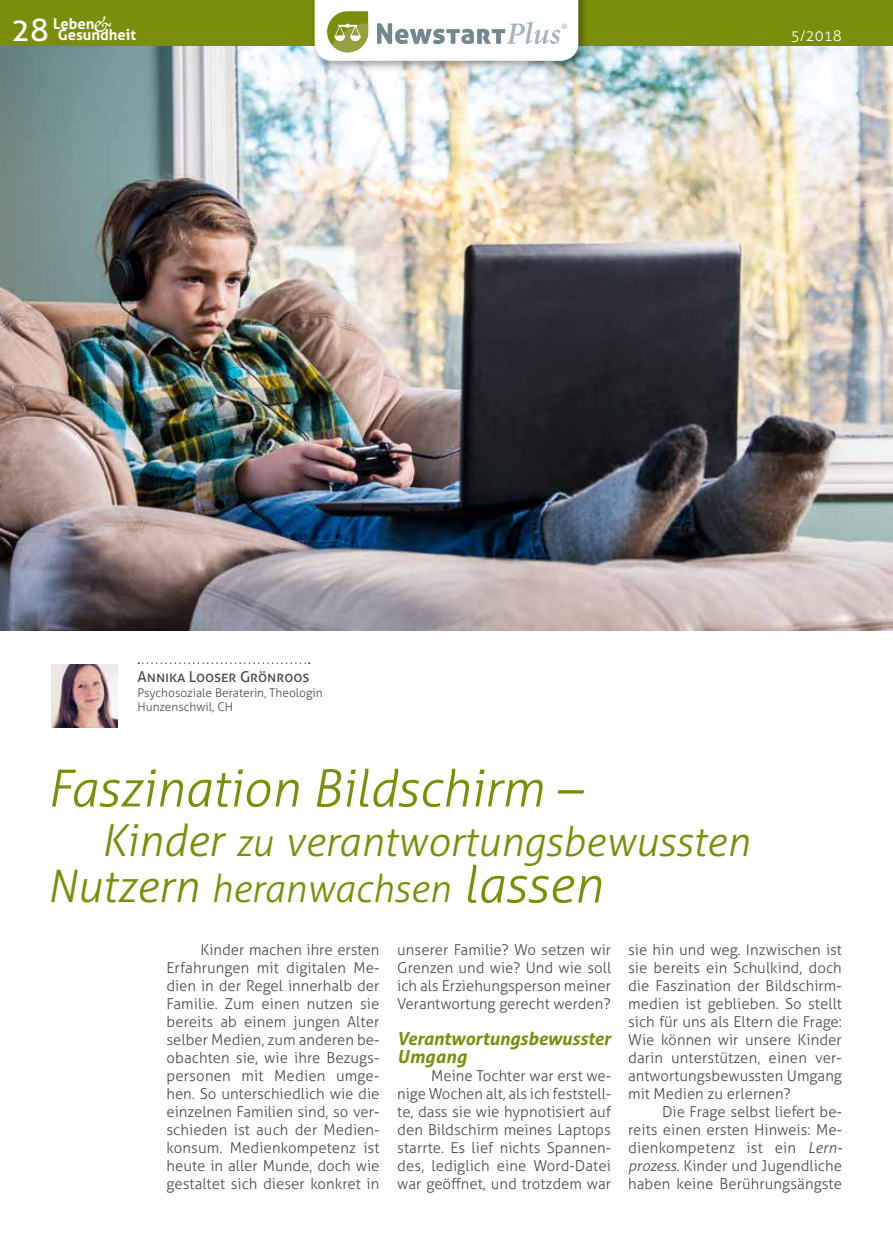
<style>
.page{position:relative;width:893px;height:1234px;background:#fff}
.page>*{position:absolute;margin:0;border:0;box-sizing:border-box;transform-origin:0 0}
.t1{font:italic 300 51.15px "Aller";color:#798e0b}
.t2{font:italic 300 40.95px "Aller";color:#798e0b}
.t3{font:italic 300 38.4px "Aller";color:#798e0b}
.t4{font:italic 23.55px "Minion Pro";color:#fff}
.t5{font:italic 700 18px/18px "Aller";letter-spacing:-.01em;color:#798e0b}
.t6{font:300 15px/18px "Aller";color:#4a4a49;text-align:justify}
.t7{font:15px "Aller";color:#4a4a49}
.t8{font:300 15px "Aller";color:#fff}
.t9{font:700 14.85px/11.4px "Aller";color:#fff;text-align:center}
.t10{font:300 12px/13.5px "Aller";color:#4a4a49}
.s1{font-weight:400;font-size:31.5px}
.s2{font-size:44.1px}
.s3{font-size:38.4px}
.s4{font-size:44.85px}
.s5{font-size:51.15px}
.s6{font-style:italic}
</style>
<div class="page">
<div style="left:0;top:0;width:893px;height:47px;background:#798e0b"></div>
<img style="left:0;top:47px;width:893px;height:583px">
<div style="left:309px;top:0;width:280px;height:72px;background:#000;opacity:.4"></div>
<svg style="left:315px;top:0;width:263px;height:61px"></svg>
<svg style="left:138px;top:662px;width:172px;height:1px"></svg>
<img style="left:51px;top:664px;width:66px;height:63px">
<h3 class="t4" style="left:93px;top:8px;width:19px">&amp;</h3>
<p class="t9" style="left:12px;top:18px;width:126px">Leben<br><span class="s1">28</span> Gesundheit</p>
<p class="t8" style="left:791px;top:27px;width:53px">5/2018</p>
<p class="t7" style="left:137px;top:667px;width:174px">Annika Looser Grönroos</p>
<p class="t10" style="left:137px;top:686px;width:187px">Psychosoziale Beraterin, Theologin<br>Hunzenschwil, CH</p>
<h1 class="t1" style="left:47px;top:757px;width:536px">Faszination Bildschirm –</h1>
<h2 class="t2" style="left:101px;top:817px;width:650px"><span class="s2">Kinder</span> <span class="s3">zu</span> verantwortungsbewussten</h2>
<h3 class="t3" style="left:47px;top:865px;width:557px"><span class="s4">Nutzern</span> heranwachsen <span class="s5">lassen</span></h3>
<p class="t6" style="left:397px;top:940px;width:215px">unserer Familie? Wo setzen wir Grenzen und wie? Und wie soll ich als Erziehungsperson meiner Verantwortung gerecht werden?</p>
<p class="t5" style="left:397px;top:1028px;width:215px">Verantwortungsbewusster<br>Umgang</p>
<p class="t6" style="left:397px;top:1066px;width:215px;text-indent:34px">Meine Tochter war erst we&shy;nige Wochen alt, als ich feststell&shy;te, dass sie wie hypnotisiert auf den Bildschirm meines Laptops starrte. Es lief nichts Spannen&shy;des, lediglich eine Word-Datei war geöffnet, und trotzdem war</p>
<p class="t6" style="left:166px;top:940px;width:215px;text-indent:34px">Kinder machen ihre ersten Erfahrungen mit digitalen Me&shy;dien in der Regel innerhalb der Familie. Zum einen nutzen sie bereits ab einem jungen Alter selber Medien, zum anderen be&shy;obachten sie, wie ihre Bezugs&shy;personen mit Medien umge&shy;hen. So unterschiedlich wie die einzelnen Familien sind, so ver&shy;schieden ist auch der Medien&shy;konsum. Medienkompetenz ist heute in aller Munde, doch wie gestaltet sich dieser konkret in</p>
<p class="t6" style="left:628px;top:940px;width:215px">sie hin und weg. Inzwischen ist sie bereits ein Schulkind, doch die Faszination der Bildschirm&shy;medien ist geblieben. So stellt sich für uns als Eltern die Frage:<br>Wie können wir unsere Kinder darin unterstützen, einen ver&shy;antwortungsbewussten Umgang mit Medien zu erlernen?</p>
<p class="t6" style="left:628px;top:1102px;width:216px;text-indent:34px">Die Frage selbst liefert be&shy;reits einen ersten Hinweis: Me&shy;dienkompetenz ist ein <span class="s6">Lern&shy;prozess</span>. Kinder und Jugendliche haben keine Berührungsängste</p>
</div>
